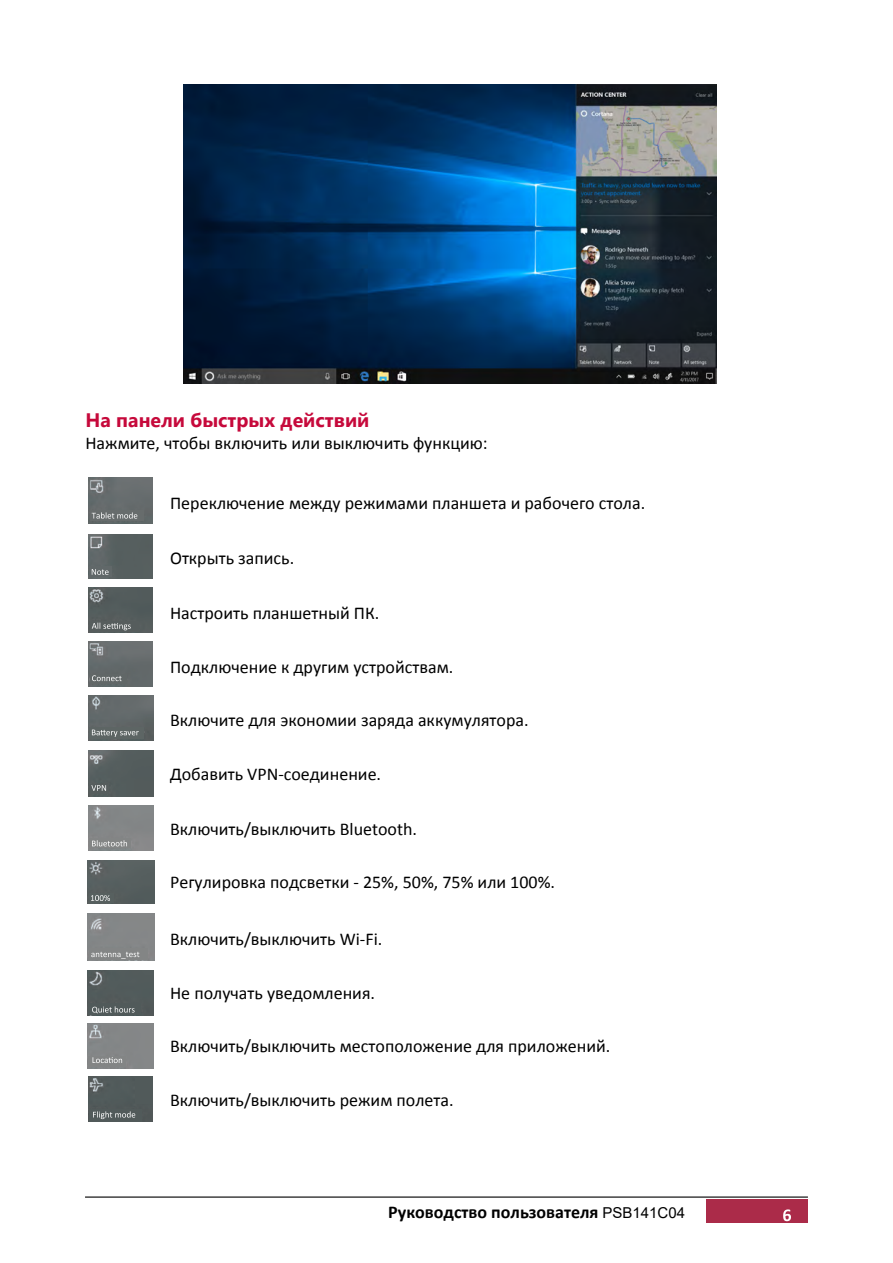
<style>
.page{position:relative;width:893px;height:1263px;background:#fff}
.page>*{position:absolute;margin:0;border:0;box-sizing:border-box;transform-origin:0 0}
.t1{font:700 19.5px "Segoe UI";color:#c6093b}
.t2{font:18px "Calibri";color:#000}
.t3{font:700 18px "Calibri";color:#000}
.s1{font-family:"Arial";font-weight:400;font-size:15px}
</style>
<div class="page">
<hr style="left:85px;top:1196px;width:723px;height:1px;background:#000">
<img style="left:89px;top:477px;width:64px;height:47px">
<div style="left:90px;top:510px;width:53px;height:11px;background:#676c6c"></div>
<svg style="left:92px;top:512px;width:45px;height:7px"></svg>
<img style="left:89px;top:535px;width:64px;height:43px">
<div style="left:89px;top:566px;width:23px;height:11px;background:#616869"></div>
<svg style="left:92px;top:569px;width:17px;height:6px"></svg>
<div style="left:89px;top:641px;width:64px;height:45px;background:#666c6d"></div>
<div style="left:90px;top:674px;width:36px;height:10px;background:#616767"></div>
<svg style="left:92px;top:675px;width:30px;height:6px"></svg>
<img style="left:89px;top:588px;width:64px;height:45px">
<div style="left:90px;top:621px;width:49px;height:10px;background:#565d5d"></div>
<svg style="left:92px;top:623px;width:39px;height:7px"></svg>
<img style="left:88px;top:695px;width:65px;height:45px">
<div style="left:89px;top:727px;width:55px;height:12px;background:#5d6564"></div>
<svg style="left:92px;top:730px;width:47px;height:7px"></svg>
<img style="left:88px;top:751px;width:66px;height:45px">
<div style="left:89px;top:784px;width:20px;height:10px;background:#565d5d"></div>
<svg style="left:91px;top:785px;width:15px;height:6px"></svg>
<div style="left:88px;top:805px;width:65px;height:45px;background:#848687"></div>
<svg style="left:89px;top:838px;width:42px;height:10px"></svg>
<svg style="left:92px;top:840px;width:35px;height:6px"></svg>
<div style="left:87px;top:860px;width:67px;height:44px;background:#575f5f"></div>
<div style="left:89px;top:893px;width:25px;height:10px;background:#57605f"></div>
<svg style="left:91px;top:895px;width:19px;height:6px"></svg>
<div style="left:87px;top:914px;width:67px;height:46px;background:#858787"></div>
<div style="left:89px;top:948px;width:58px;height:12px;background:#838585"></div>
<svg style="left:91px;top:952px;width:48px;height:7px"></svg>
<div style="left:88px;top:970px;width:66px;height:45px;background:#525b5b"></div>
<div style="left:89px;top:1003px;width:52px;height:11px;background:#515a5a"></div>
<svg style="left:92px;top:1006px;width:43px;height:7px"></svg>
<div style="left:88px;top:1023px;width:66px;height:45px;background:#848787"></div>
<div style="left:89px;top:1056px;width:37px;height:10px;background:#838585"></div>
<svg style="left:93px;top:1057px;width:29px;height:6px"></svg>
<img style="left:89px;top:1076px;width:64px;height:46px">
<div style="left:135px;top:1076px;width:18px;height:28px;background:#515a5a"></div>
<div style="left:89px;top:1109px;width:52px;height:13px;background:#515a5a"></div>
<svg style="left:93px;top:1111px;width:42px;height:8px"></svg>
<div style="left:706px;top:1199px;width:102px;height:23px;background:#ab2b49"></div>
<svg style="left:783px;top:1209px;width:8px;height:12px"></svg>
<img style="left:183px;top:84px;width:533px;height:300px">
<p class="t1" style="left:85px;top:405px;width:286px">На панели быстрых действий</p>
<p class="t2" style="left:85px;top:430px;width:404px">Нажмите, чтобы включить или выключить функцию:</p>
<p class="t2" style="left:170px;top:490px;width:477px">Переключение между режимами планшета и рабочего стола.</p>
<p class="t2" style="left:170px;top:546px;width:126px">Открыть запись.</p>
<p class="t2" style="left:170px;top:601px;width:211px">Настроить планшетный ПК.</p>
<p class="t2" style="left:170px;top:654px;width:285px">Подключение к другим устройствам.</p>
<p class="t2" style="left:170px;top:707px;width:360px">Включите для экономии заряда аккумулятора.</p>
<p class="t2" style="left:170px;top:761px;width:213px">Добавить VPN-соединение.</p>
<p class="t2" style="left:170px;top:816px;width:249px">Включить/выключить Bluetooth.</p>
<p class="t2" style="left:170px;top:870px;width:386px">Регулировка подсветки - 25%, 50%, 75% или 100%.</p>
<p class="t2" style="left:170px;top:927px;width:214px">Включить/выключить Wi-Fi.</p>
<p class="t2" style="left:170px;top:980px;width:207px">Не получать уведомления.</p>
<p class="t2" style="left:170px;top:1034px;width:442px">Включить/выключить местоположение для приложений.</p>
<p class="t2" style="left:170px;top:1087px;width:285px">Включить/выключить режим полета.</p>
<p class="t3" style="left:388px;top:1199px;width:298px">Руководство пользователя <span class="s1">PSB141C04</span></p>
</div>
